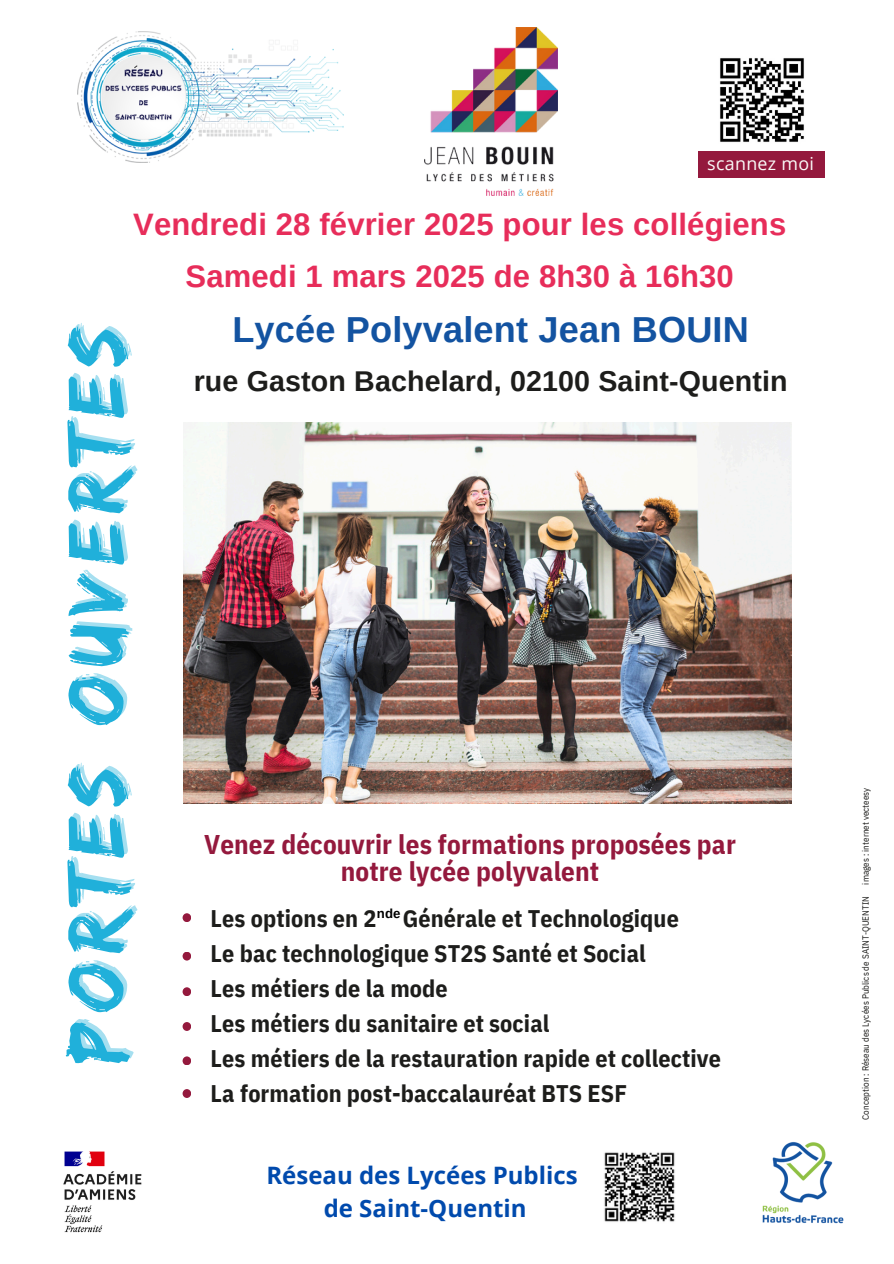
<style>
.page{position:relative;width:894px;height:1264px;background:#fff}
.page>*{position:absolute;margin:0;border:0;box-sizing:border-box;transform-origin:0 0}
.t1{font:82.8px "Edo";letter-spacing:.11em;color:#20b0da}
.t2{font:700 36.15px "Arimo";letter-spacing:.005em;color:#1353a1}
.t3{font:700 31.05px "Arimo";letter-spacing:.005em;color:#e72d5a}
.t4{font:700 28.65px "Arimo";letter-spacing:.005em;color:#1d1d1b}
.t5{font:700 27px/27px "IBM Plex Sans Cond";letter-spacing:.005em;color:#94193d;text-align:center}
.t6{font:700 24px/34.8px "IBM Plex Sans Cond";letter-spacing:.005em;color:#1d1d1b}
.t7{font:700 24px/32.7px "Open Sans";color:#004aad;text-align:center}
.t8{font:17.85px "Open Sans";letter-spacing:.015em;color:#fafaf8}
.t9{font:700 13.2px "Arimo";color:#000}
.t10{font:9px "IBM Plex Sans Cond";letter-spacing:.005em;color:#1d1d1b}
</style>
<div class="page">
<img style="left:762px;top:1142px;width:82px;height:82px">
<div style="left:182px;top:913px;width:9px;height:9px;background:#94193d;border-radius:50%"></div>
<img style="left:63px;top:1151px;width:79px;height:82px">
<img style="left:424px;top:28px;width:133px;height:168px">
<img style="left:77px;top:31px;width:267px;height:132px">
<div style="left:182px;top:951px;width:9px;height:9px;background:#94193d;border-radius:50%"></div>
<div style="left:182px;top:987px;width:9px;height:9px;background:#94193d;border-radius:50%"></div>
<div style="left:182px;top:1022px;width:9px;height:8px;background:#94193d;border-radius:50%"></div>
<div style="left:182px;top:1056px;width:9px;height:9px;background:#94193d;border-radius:50%"></div>
<div style="left:182px;top:1089px;width:9px;height:8px;background:#94193d;border-radius:50%"></div>
<img style="left:184px;top:422px;width:607px;height:381px">
<img style="left:604px;top:1152px;width:71px;height:70px">
<img style="left:720px;top:58px;width:84px;height:84px">
<div style="left:698px;top:151px;width:126px;height:27px;background:#94193d"></div>
<h2 class="t8" style="left:707px;top:151px;width:108px">scannez moi</h2>
<p class="t3" style="left:133px;top:206px;width:654px">Vendredi 28 février 2025 pour les collégiens</p>
<h5 class="t3" style="left:185px;top:259px;width:549px">Samedi 1 mars 2025 de 8h30 à 16h30</h5>
<p class="t1" style="left:48px;top:1063px;width:738px;rotate:-90deg">Portes Ouvertes</p>
<h5 class="t2" style="left:232px;top:310px;width:518px">Lycée Polyvalent Jean BOUIN</h5>
<h5 class="t4" style="left:194px;top:365px;width:595px">rue Gaston Bachelard, 02100 Saint-Quentin</h5>
<p class="t5" style="left:204px;top:830px;width:533px">Venez découvrir les formations proposées par notre lycée polyvalent</p>
<p class="t6" style="left:210px;top:900px;width:511px">Les options en 2 Générale et Technologique<br>Le bac technologique ST2S Santé et Social<br>Les métiers de la mode<br>Les métiers du sanitaire et social<br>Les métiers de la restauration rapide et collective La formation post-baccalauréat BTS ESF</p>
<p class="t9" style="left:377px;top:906px;width:25px">nde</p>
<p class="t7" style="left:266px;top:1158px;width:313px">Réseau des Lycées Publics de Saint-Quentin</p>
<h4 class="t10" style="left:859px;top:884px;width:98px;rotate:-90deg">images : internet vecteesy</h4>
<h4 class="t10" style="left:859px;top:1119px;width:225px;rotate:-90deg">Conception : Réseau des Lycées Publics de SAINT-QUENTIN</h4>
</div>
